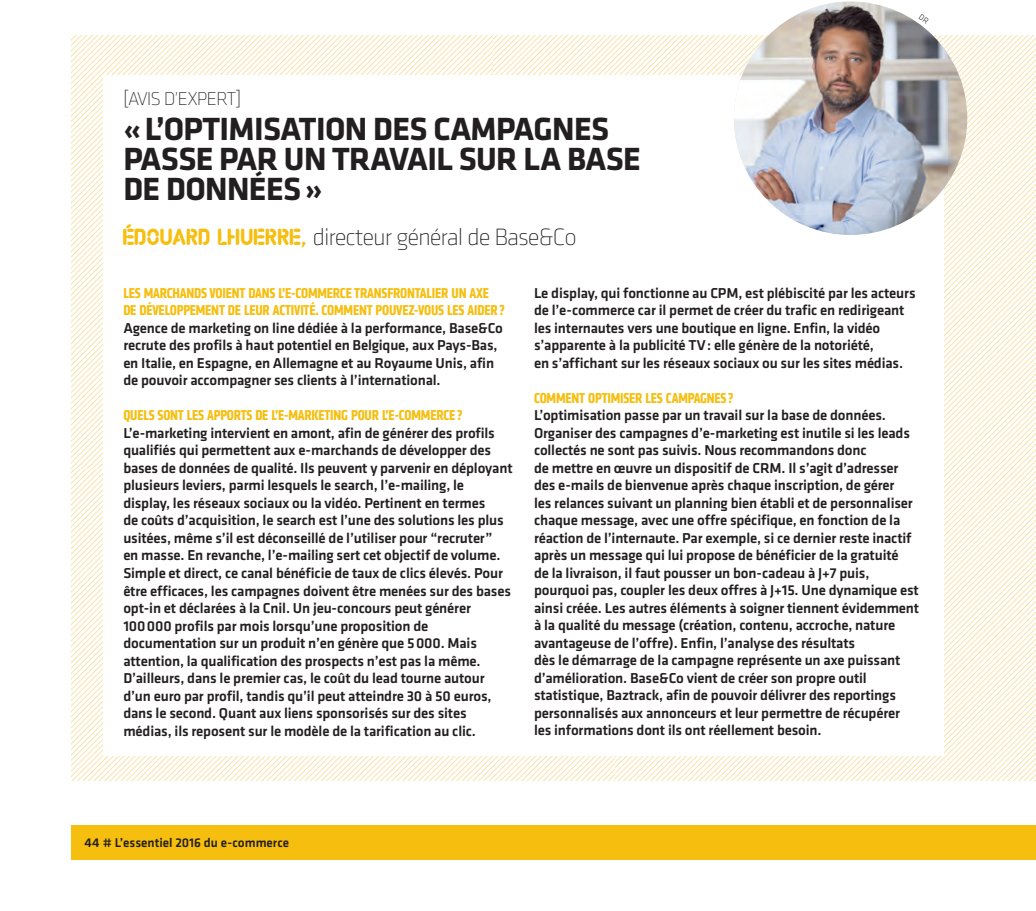
<style>
.page{position:relative;width:1036px;height:911px;background:#fff}
.page>*{position:absolute;margin:0;border:0;box-sizing:border-box;transform-origin:0 0}
.t1{font:700 33.25px/29.8px "Klavika";letter-spacing:-.02em;color:#231f20}
.t2{font:200 24.5px "Klavika Display";letter-spacing:-.02em;color:#231f20}
.t3{font:200 19.25px "Klavika Display";letter-spacing:-.02em;color:#231f20}
.t4{font:500 14.88px/17.5px "Klavika";letter-spacing:-.01em;color:#231f20}
.t5{font:700 condensed 14.88px/17.5px "Klavika";letter-spacing:-.015em;color:#f6be0e}
.t6{font:500 13.12px "Klavika";color:#231f20}
.s1{font-family:"Kit";font-weight:900;color:#f6be0e}
</style>
<div class="page">
<div style="left:71px;top:824px;width:964px;height:35px;background:#f6be0e"></div>
<img style="left:71px;top:35px;width:964px;height:745px">
<div style="left:103px;top:75px;width:840px;height:680px;background:#fff"></div>
<img style="left:733px;top:2px;width:234px;height:233px;border-radius:117px">
<p class="t3" style="left:123px;top:88px;width:119px">[AVIS D’EXPERT]</p>
<h1 class="t1" style="left:123px;top:115px;width:519px">« L’OPTIMISATION DES CAMPAGNES<br>PASSE PAR UN TRAVAIL SUR LA BASE<br>DE DONNÉES »</h1>
<h2 class="t2" style="left:123px;top:223px;width:454px"><span class="s1">ÉDOUARD LHUERRE,</span> directeur général de Base&amp;Co</h2>
<p class="t5" style="left:123px;top:284px;width:383px">LES MARCHANDS VOIENT DANS L’E-COMMERCE TRANSFRONTALIER UN AXE<br>DE DÉVELOPPEMENT DE LEUR ACTIVITÉ. COMMENT POUVEZ-VOUS LES AIDER ?</p>
<p class="t4" style="left:123px;top:319px;width:381px">Agence de marketing on line dédiée à la performance, Base&amp;Co recrute des profils à haut potentiel en Belgique, aux Pays-Bas, en Italie, en Espagne, en Allemagne et au Royaume Unis, afin de pouvoir accompagner ses clients à l’international.</p>
<p class="t5" style="left:123px;top:406px;width:341px">QUELS SONT LES APPORTS DE L’E-MARKETING POUR L’E-COMMERCE ?</p>
<p class="t4" style="left:123px;top:424px;width:391px">L’e-marketing intervient en amont, afin de générer des profils qualifiés qui permettent aux e-marchands de développer des bases de données de qualité. Ils peuvent y parvenir en déployant plusieurs leviers, parmi lesquels le search, l’e-mailing, le display, les réseaux sociaux ou la vidéo. Pertinent en termes<br>de coûts d’acquisition, le search est l’une des solutions les plus usitées, même s’il est déconseillé de l’utiliser pour “recruter”<br>en masse. En revanche, l’e-mailing sert cet objectif de volume.<br>Simple et direct, ce canal bénéficie de taux de clics élevés. Pour être efficaces, les campagnes doivent être menées sur des bases opt-in et déclarées à la Cnil. Un jeu-concours peut générer<br>100 000 profils par mois lorsqu’une proposition de documentation sur un produit n’en génère que 5 000. Mais attention, la qualification des prospects n’est pas la même.<br>D’ailleurs, dans le premier cas, le coût du lead tourne autour d’un euro par profil, tandis qu’il peut atteindre 30 à 50 euros, dans le second. Quant aux liens sponsorisés sur des sites médias, ils reposent sur le modèle de la tarification au clic.</p>
<p class="t4" style="left:534px;top:284px;width:383px">Le display, qui fonctionne au CPM, est plébiscité par les acteurs de l’e-commerce car il permet de créer du trafic en redirigeant les internautes vers une boutique en ligne. Enfin, la vidéo s’apparente à la publicité TV : elle génère de la notoriété,<br>en s’affichant sur les réseaux sociaux ou sur les sites médias.</p>
<p class="t5" style="left:534px;top:389px;width:201px">COMMENT OPTIMISER LES CAMPAGNES ?</p>
<p class="t4" style="left:534px;top:407px;width:386px">L’optimisation passe par un travail sur la base de données.<br>Organiser des campagnes d’e-marketing est inutile si les leads collectés ne sont pas suivis. Nous recommandons donc<br>de mettre en œuvre un dispositif de CRM. Il s’agit d’adresser des e-mails de bienvenue après chaque inscription, de gérer<br>les relances suivant un planning bien établi et de personnaliser chaque message, avec une offre spécifique, en fonction de la réaction de l’internaute. Par exemple, si ce dernier reste inactif après un message qui lui propose de bénéficier de la gratuité<br>de la livraison, il faut pousser un bon-cadeau à J+7 puis, pourquoi pas, coupler les deux offres à J+15. Une dynamique est ainsi créée. Les autres éléments à soigner tiennent évidemment à la qualité du message (création, contenu, accroche, nature avantageuse de l’offre). Enfin, l’analyse des résultats<br>dès le démarrage de la campagne représente un axe puissant d’amélioration. Base&amp;Co vient de créer son propre outil statistique, Baztrack, afin de pouvoir délivrer des reportings personnalisés aux annonceurs et leur permettre de récupérer les informations dont ils ont réellement besoin.</p>
<p class="t6" style="left:85px;top:835px;width:206px">44 # L’essentiel 2016 du e-commerce</p>
</div>
